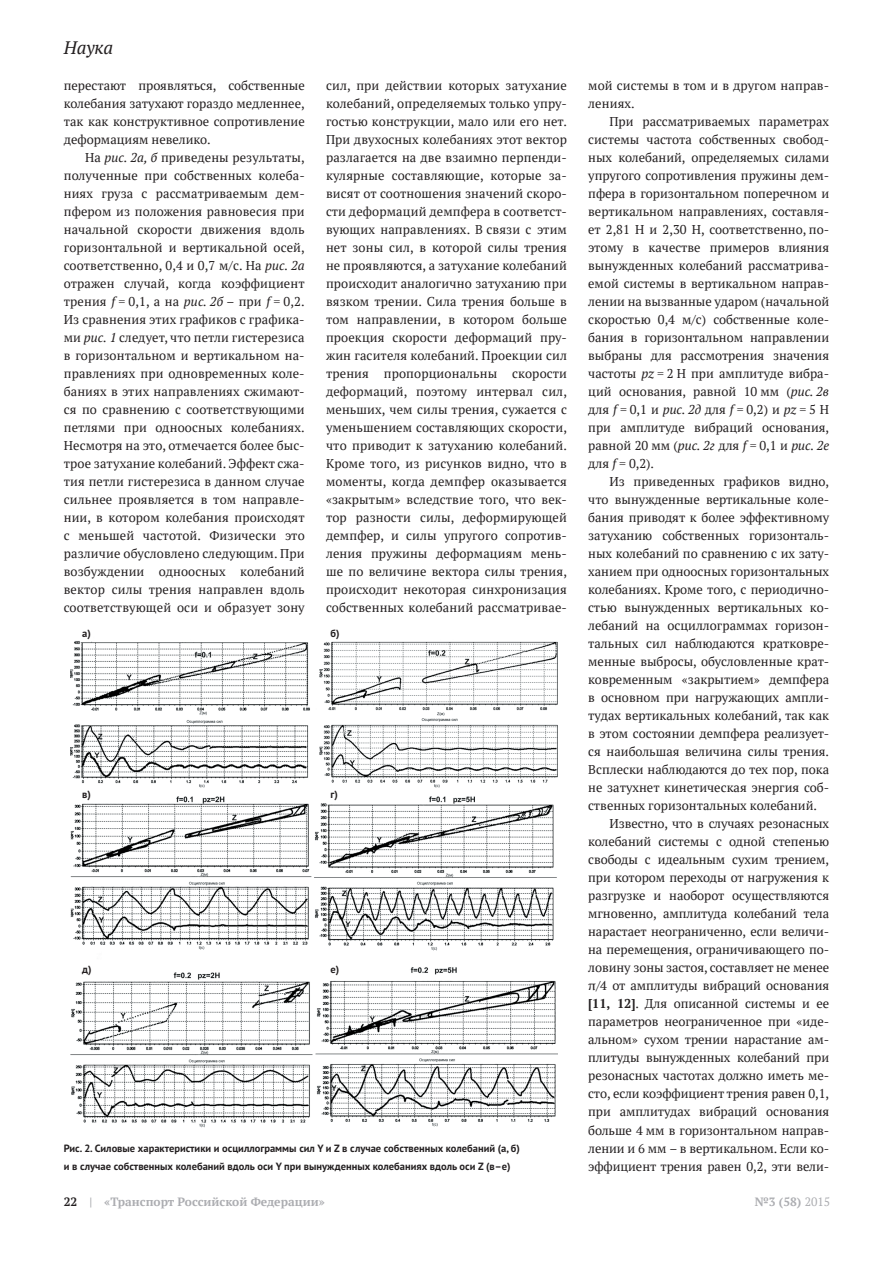
<style>
.page{position:relative;width:893px;height:1263px;background:#fff}
.page>*{position:absolute;margin:0;border:0;box-sizing:border-box;transform-origin:0 0}
.t1{font:italic 18px "PT Serif";color:#231f20}
.t2{font:12.75px/18px "PT Serif";letter-spacing:.01em;color:#231f20}
.t3{font:700 12px "PT Serif";color:#acadb1}
.t4{font:700 10.5px/18px "PT Sans";color:#231f20}
.s1{font-style:italic}
.s2{font-weight:700}
.s3{color:#231f20}
.s4{font-weight:400}
</style>
<div class="page">
<img style="left:71px;top:641px;width:487px;height:487px">
<h1 class="t1" style="left:64px;top:36px;width:51px">Наука</h1>
<p class="t2" style="left:64px;top:76px;width:242px;text-align:justify">перестают проявляться, собственные колебания затухают гораздо медленнее, так как конструктивное сопротивление деформациям невелико.</p>
<p class="t2" style="left:64px;top:148px;width:242px;text-indent:21px">На <span class="s1">рис. 2a, б</span> приведены результаты, полученные при собственных колеба&shy;ниях груза с рассматриваемым дем&shy;пфером из положения равновесия при начальной скорости движения вдоль горизонтальной и вертикальной осей, соответственно, 0,4 и 0,7 м/с. На <span class="s1">рис. 2a </span>отражен случай, когда коэффициент трения <span class="s1">f =</span> 0,1, а на <span class="s1">рис. 2б</span> – при <span class="s1">f =</span> 0,2.<br>Из сравнения этих графиков с графика&shy;ми <span class="s1">рис. 1</span> следует, что петли гистерезиса в горизонтальном и вертикальном на&shy;правлениях при одновременных коле&shy;баниях в этих направлениях сжимают&shy;ся по сравнению с соответствующими петлями при одноосных колебаниях.<br>Несмотря на это, отмечается более быс&shy;трое затухание колебаний. Эффект сжа&shy;тия петли гистерезиса в данном случае сильнее проявляется в том направле&shy;нии, в котором колебания происходят с меньшей частотой. Физически это различие обусловлено следующим. При возбуждении одноосных колебаний вектор силы трения направлен вдоль соответствующей оси и образует зону</p>
<p class="t2" style="left:326px;top:76px;width:242px">сил, при действии которых затухание колебаний, определяемых только упру&shy;гостью конструкции, мало или его нет.<br>При двухосных колебаниях этот вектор разлагается на две взаимно перпенди&shy;кулярные составляющие, которые за&shy;висят от соотношения значений скоро&shy;сти деформаций демпфера в соответст&shy;вующих направлениях. В связи с этим нет зоны сил, в которой силы трения не проявляются, а затухание колебаний происходит аналогично затуханию при вязком трении. Сила трения больше в том направлении, в котором больше проекция скорости деформаций пру&shy;жин гасителя колебаний. Проекции сил трения пропорциональны скорости деформаций, поэтому интервал сил, меньших, чем силы трения, сужается с уменьшением составляющих скорости, что приводит к затуханию колебаний.<br>Кроме того, из рисунков видно, что в моменты, когда демпфер оказывается «закрытым» вследствие того, что век&shy;тор разности силы, деформирующей демпфер, и силы упругого сопротив&shy;ления пружины деформациям мень&shy;ше по величине вектора силы трения, происходит некоторая синхронизация собственных колебаний рассматривае-</p>
<p class="t2" style="left:588px;top:77px;width:242px">мой системы в том и в другом направ&shy;лениях.</p>
<p class="t2" style="left:588px;top:113px;width:242px;text-align:justify;text-indent:21px">При рассматриваемых параметрах системы частота собственных свобод&shy;ных колебаний, определяемых силами упругого сопротивления пружины дем&shy;пфера в горизонтальном поперечном и вертикальном направлениях, составля&shy;ет 2,81 Н и 2,30 Н, соответственно, по&shy;этому в качестве примеров влияния вынужденных колебаний рассматрива&shy;емой системы в вертикальном направ&shy;лении на вызванные ударом (начальной скоростью 0,4 м/с) собственные коле&shy;бания в горизонтальном направлении выбраны для рассмотрения значения частоты <span class="s1">pz =</span> 2 Н при амплитуде вибра&shy;ций основания, равной 10 мм (<span class="s1">рис. 2в </span>для <span class="s1">f =</span> 0,1 и <span class="s1">рис. 2д</span> для <span class="s1">f =</span> 0,2) и <span class="s1">pz =</span> 5 Н при амплитуде вибраций основания, равной 20 мм (<span class="s1">рис. 2г</span> для <span class="s1">f =</span> 0,1 и <span class="s1">рис. 2е </span>для <span class="s1">f =</span> 0,2).</p>
<p class="t2" style="left:588px;top:473px;width:242px;text-indent:21px">Из приведенных графиков видно, что вынужденные вертикальные коле&shy;бания приводят к более эффективному затуханию собственных горизонталь&shy;ных колебаний по сравнению с их зату&shy;ханием при одноосных горизонтальных колебаниях. Кроме того, с периодично&shy;стью вынужденных вертикальных ко&shy;лебаний на осциллограммах горизон&shy;тальных сил наблюдаются кратковре&shy;менные выбросы, обусловленные крат&shy;ковременным «закрытием» демпфера в основном при нагружающих ампли&shy;тудах вертикальных колебаний, так как в этом соcтоянии демпфера реализует&shy;ся наибольшая величина силы трения.<br>Всплески наблюдаются до тех пор, пока не затухнет кинетическая энергия соб&shy;ственных горизонтальных колебаний.</p>
<p class="t2" style="left:588px;top:815px;width:242px;text-align:justify;text-indent:21px">Известно, что в случаях резонасных колебаний системы с одной степенью свободы с идеальным сухим трением, при котором переходы от нагружения к разгрузке и наоборот осуществляются мгновенно, амплитуда колебаний тела нарастает неограниченно, если величи&shy;на перемещения, ограничивающего по&shy;ловину зоны застоя, составляет не менее π/4 от амплитуды вибраций основания <span class="s2">[11, 12]</span>. Для описанной системы и ее параметров неограниченное при «иде&shy;альном» сухом трении нарастание ам&shy;плитуды вынужденных колебаний при резонасных частотах должно иметь ме&shy;сто, если коэффициент трения равен 0,1, при амплитудах вибраций основания больше 4 мм в горизонтальном направ&shy;лении и 6 мм – в вертикальном. Если ко&shy;эффициент трения равен 0,2, эти вели-</p>
<p class="t4" style="left:82px;top:625px;width:10px">а)</p>
<p class="t4" style="left:330px;top:625px;width:11px">б)</p>
<p class="t4" style="left:82px;top:785px;width:10px">в)</p>
<p class="t4" style="left:330px;top:785px;width:9px">г)</p>
<p class="t4" style="left:82px;top:960px;width:11px">д)</p>
<p class="t4" style="left:330px;top:960px;width:10px">е)</p>
<p class="t4" style="left:64px;top:1139px;width:458px">Рис. 2. Силовые характеристики и осциллограммы сил Y и Z в случае собственных колебаний (a, б) и в случае собственных колебаний вдоль оси Y при вынужденных колебаниях вдоль оси Z (в–е)</p>
<p class="t3" style="left:64px;top:1194px;width:263px"><span class="s3">22</span> | «Транспорт Российской Федерации»</p>
<p class="t3" style="left:755px;top:1194px;width:77px">№3 (58) <span class="s4">2015</span></p>
</div>
